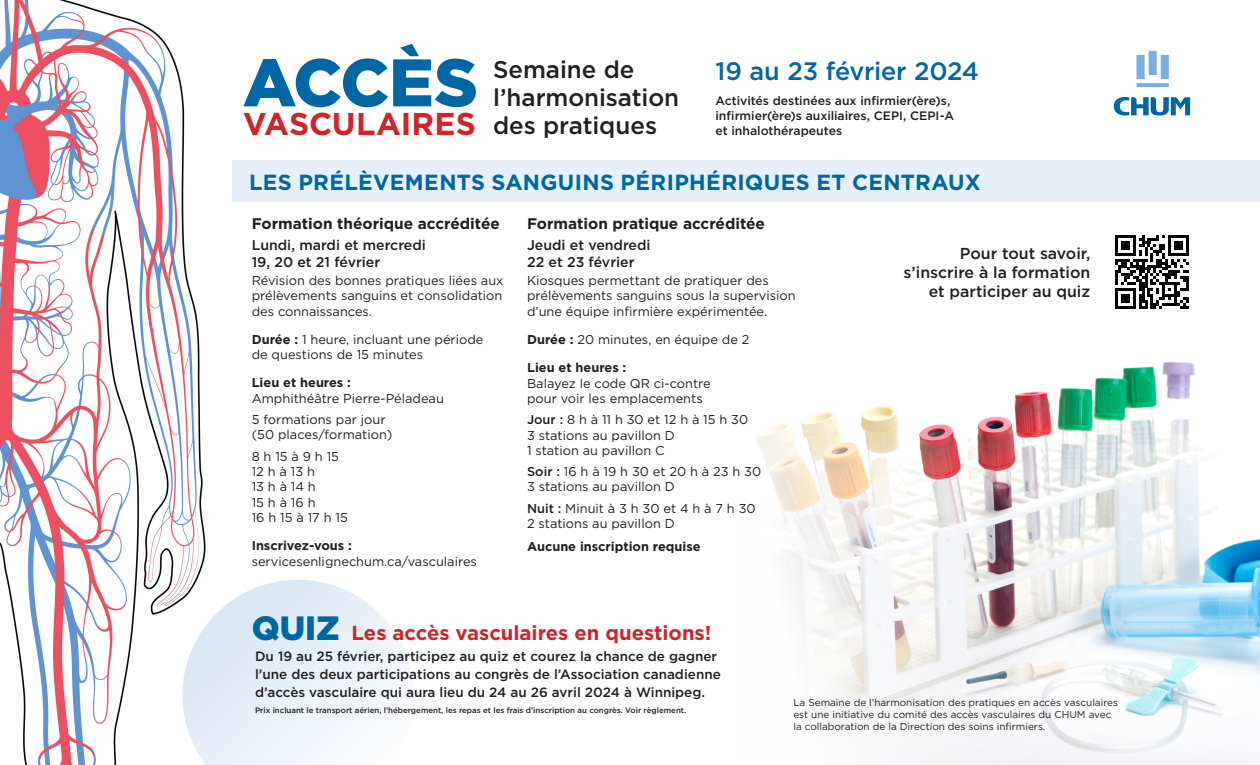
<style>
.page{position:relative;width:1260px;height:765px;background:#fff}
.page>*{position:absolute;margin:0;border:0;box-sizing:border-box;transform-origin:0 0}
.t1{font:900 67.12px "Gotham";letter-spacing:-.015em;color:#0067a5}
.heure{font:900 33.75px "Gotham";color:#0066a5}
.t2{font:700 31.5px "Gotham";color:#d1232a}
.conferencier{font:500 25.25px "Gotham";letter-spacing:-.01em;color:#0067a5}
.t3{font:500 24.12px/28.1px "Gotham";color:#231f20}
.t4{font:700 21.88px "Gotham";letter-spacing:.015em;color:#0067a5}
.heure-2{font:700 20.25px "Gotham";color:#d1232a}
.cdt{font:500 15.88px "Gotham";color:#231f20}
.cdt-2{font:700 15.38px "Gotham";color:#231f20}
.cdt-3{font:500 14.12px/16.9px "Gotham";color:#231f20}
.cdt-4{font:500 13.5px/18px "Gotham";color:#231f20}
.cdt-5{font:12.75px/15.4px "Gotham";color:#231f20}
.cdt-6{font:700 12.75px "Gotham";color:#231f20}
.conferencier-2{font:500 12.25px/14.6px "Gotham";color:#231f20}
.cdt-7{font:10px/12px "Gotham";color:#231f20}
.cdt-8{font:500 7.88px "Gotham";color:#231f20}
.s1{font-weight:700}
.s2{font-weight:500}
</style>
<div class="page">
<img style="left:0;top:0;width:237px;height:765px">
<img style="left:756px;top:361px;width:504px;height:404px">
<svg style="left:182px;top:580px;width:228px;height:185px;fill:#ebf2f9"></svg>
<div style="left:232px;top:160px;width:1028px;height:41px;background:#e7f0f9"></div>
<svg style="left:1137px;top:51px;width:32px;height:36px"></svg>
<svg style="left:1114px;top:96px;width:76px;height:20px"></svg>
<svg style="left:1115px;top:235px;width:74px;height:74px"></svg>
<hr style="left:1115px;top:306px;width:21px;height:3px;background:#000">
<div style="left:1121px;top:294px;width:9px;height:9px;background:#000"></div>
<p class="t1" style="left:243px;top:44px;width:237px">ACCÈS</p>
<p class="t2" style="left:243px;top:104px;width:234px">VASCULAIRES</p>
<p class="t3" style="left:493px;top:55px;width:188px">Semaine de l’harmonisation</p>
<p class="t3" style="left:493px;top:111px;width:166px">des pratiques</p>
<p class="conferencier" style="left:716px;top:55px;width:265px">19 au 23 février 2024</p>
<p class="conferencier-2" style="left:716px;top:94px;width:240px">Activités destinées aux infirmier(ère)s, infirmier(ère)s auxiliaires, CEPI, CEPI-A et inhalothérapeutes</p>
<p class="t4" style="left:249px;top:169px;width:733px">LES PRÉLÈVEMENTS SANGUINS PÉRIPHÉRIQUES ET CENTRAUX</p>
<p class="cdt-2" style="left:252px;top:215px;width:250px">Formation théorique accréditée</p>
<p class="cdt-3" style="left:252px;top:236px;width:176px">Lundi, mardi et mercredi</p>
<p class="cdt-3" style="left:252px;top:253px;width:130px">19, 20 et 21 février</p>
<p class="cdt-5" style="left:252px;top:273px;width:253px;text-align:justify">Révision des bonnes pratiques liées aux prélèvements sanguins et consolidation des connaissances.</p>
<p class="cdt-5" style="left:252px;top:331px;width:233px"><span class="s1">Durée :</span> 1 heure, incluant une période de questions de 15 minutes</p>
<p class="cdt-5" style="left:252px;top:375px;width:194px"><span class="s1">Lieu et heures :<br></span>Amphithéâtre Pierre-Péladeau</p>
<p class="cdt-5" style="left:252px;top:412px;width:142px">5 formations par jour (50 places/formation)</p>
<p class="cdt-5" style="left:252px;top:448px;width:89px">8 h 15 à 9 h 15</p>
<p class="cdt-5" style="left:252px;top:463px;width:65px">12 h à 13 h</p>
<p class="cdt-5" style="left:252px;top:479px;width:66px">13 h à 14 h</p>
<p class="cdt-5" style="left:252px;top:494px;width:65px">15 h à 16 h</p>
<p class="cdt-5" style="left:252px;top:510px;width:98px">16 h 15 à 17 h 15</p>
<p class="cdt-5" style="left:252px;top:538px;width:227px"><span class="s1">Inscrivez-vous : </span>servicesenlignechum.ca/vasculaires</p>
<p class="cdt-2" style="left:527px;top:215px;width:239px">Formation pratique accréditée</p>
<p class="cdt-3" style="left:527px;top:236px;width:125px">Jeudi et vendredi<br>22 et 23 février</p>
<p class="cdt-5" style="left:527px;top:273px;width:270px">Kiosques permettant de pratiquer des prélèvements sanguins sous la supervision d’une équipe infirmière expérimentée.</p>
<p class="cdt-5" style="left:527px;top:332px;width:224px"><span class="s1">Durée :</span> 20 minutes, en équipe de 2</p>
<p class="cdt-6" style="left:527px;top:360px;width:101px">Lieu et heures :</p>
<p class="cdt-5" style="left:527px;top:375px;width:185px">Balayez le code QR ci-contre pour voir les emplacements</p>
<p class="cdt-5" style="left:527px;top:412px;width:223px"><span class="s2">Jour :</span> 8 h à 11 h 30 et 12 h à 15 h 30<br>3 stations au pavillon D<br>1 station au pavillon C</p>
<p class="cdt-5" style="left:527px;top:464px;width:236px"><span class="s2">Soir :</span> 16 h à 19 h 30 et 20 h à 23 h 30<br>3 stations au pavillon D</p>
<p class="cdt-5" style="left:527px;top:500px;width:230px"><span class="s2">Nuit :</span> Minuit à 3 h 30 et 4 h à 7 h 30<br>2 stations au pavillon D</p>
<p class="cdt-6" style="left:527px;top:538px;width:175px">Aucune inscription requise</p>
<p class="heure" style="left:252px;top:608px;width:90px">QUIZ</p>
<p class="heure-2" style="left:352px;top:621px;width:361px">Les accès vasculaires en questions!</p>
<p class="cdt" style="left:960px;top:243px;width:132px">Pour tout savoir,</p>
<p class="cdt" style="left:904px;top:262px;width:188px">s’inscrire à la formation</p>
<p class="cdt" style="left:929px;top:281px;width:163px">et participer au quiz</p>
<p class="cdt-4" style="left:255px;top:647px;width:467px">Du 19 au 25 février, participez au quiz et courez la chance de gagner l’une des deux participations au congrès de l’Association canadienne d’accès vasculaire qui aura lieu du 24 au 26 avril 2024 à Winnipeg.</p>
<p class="cdt-8" style="left:255px;top:705px;width:433px">Prix incluant le transport aérien, l’hébergement, les repas et les frais d’inscription au congrès. Voir règlement.</p>
<p class="cdt-7" style="left:793px;top:696px;width:326px">La Semaine de l’harmonisation des pratiques en accès vasculaires est une initiative du comité des accès vasculaires du CHUM avec la collaboration de la Direction des soins infirmiers.</p>
</div>
